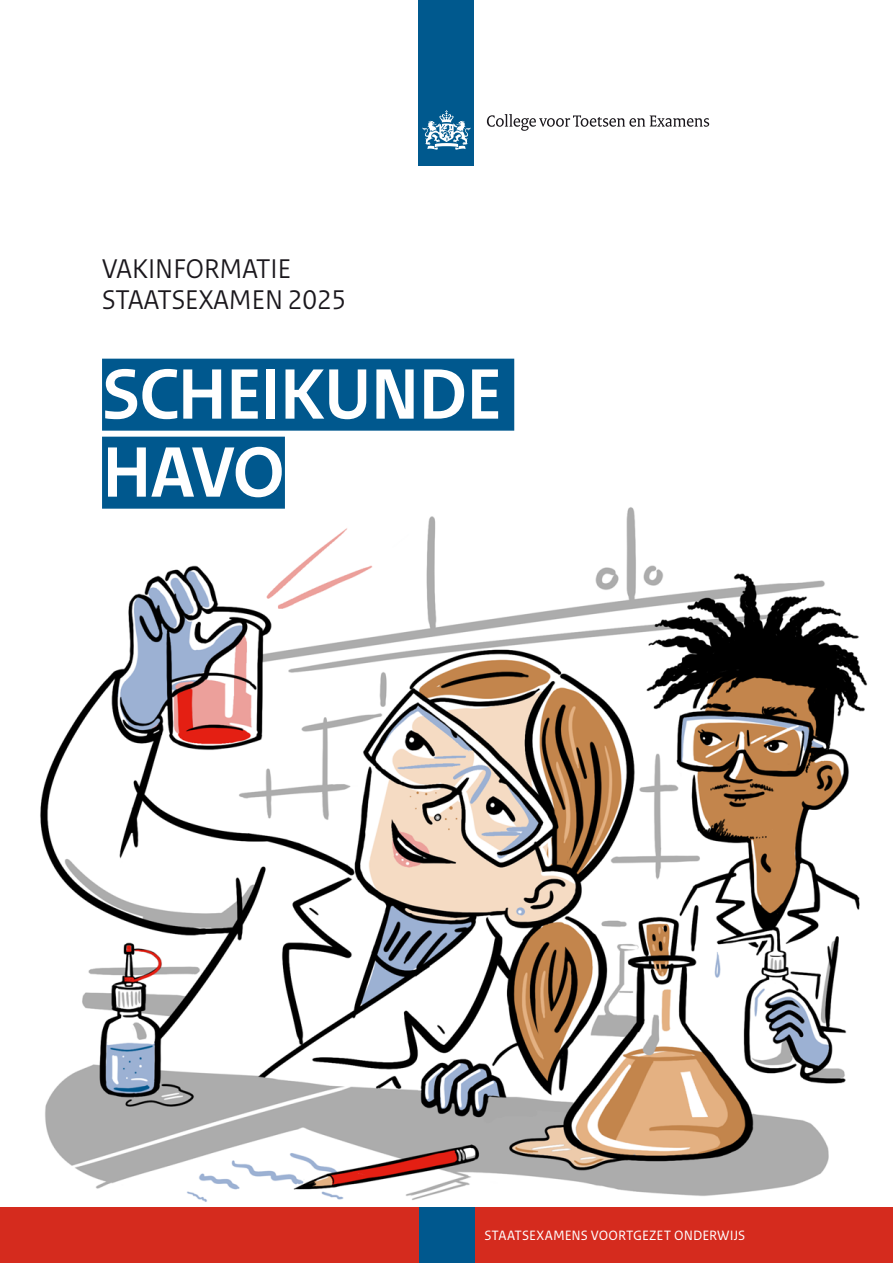
<style>
.page{position:relative;width:893px;height:1263px;background:#fff}
.page>*{position:absolute;margin:0;border:0;box-sizing:border-box;transform-origin:0 0}
.H1_titel{font:700 75px/78px "Rijksoverheid Sans Heading";letter-spacing:-.015em;color:#fff}
.P_subtitel{font:28.5px/31.5px "Rijksoverheid Sans Heading";color:#1a171c}
.t1{font:14.25px "Rijksoverheid Sans Text";letter-spacing:.005em;color:#fff}
</style>
<div class="page">
<img style="left:0;top:0;width:893px;height:1208px">
<div style="left:0;top:1208px;width:893px;height:55px;background:#d52b1e"></div>
<div style="left:419px;top:1208px;width:55px;height:55px;background:#00588e"></div>
<div style="left:419px;top:0;width:55px;height:165px;background:#00598e"></div>
<svg style="left:423px;top:110px;width:47px;height:40px"></svg>
<svg style="left:487px;top:114px;width:222px;height:17px"></svg>
<div style="left:102px;top:359px;width:412px;height:72px;background:#00588e"></div>
<div style="left:102px;top:437px;width:183px;height:72px;background:#00588e"></div>
<p class="P_subtitel" style="left:102px;top:253px;width:246px">VAKINFORMATIE<br>STAATSEXAMEN 2025</p>
<h1 class="H1_titel" style="left:102px;top:357px;width:401px">SCHEIKUNDE<br>HAVO</h1>
<p class="t1" style="left:484px;top:1227px;width:263px">STAATSEXAMENS VOORTGEZET ONDERWIJS</p>
</div>
